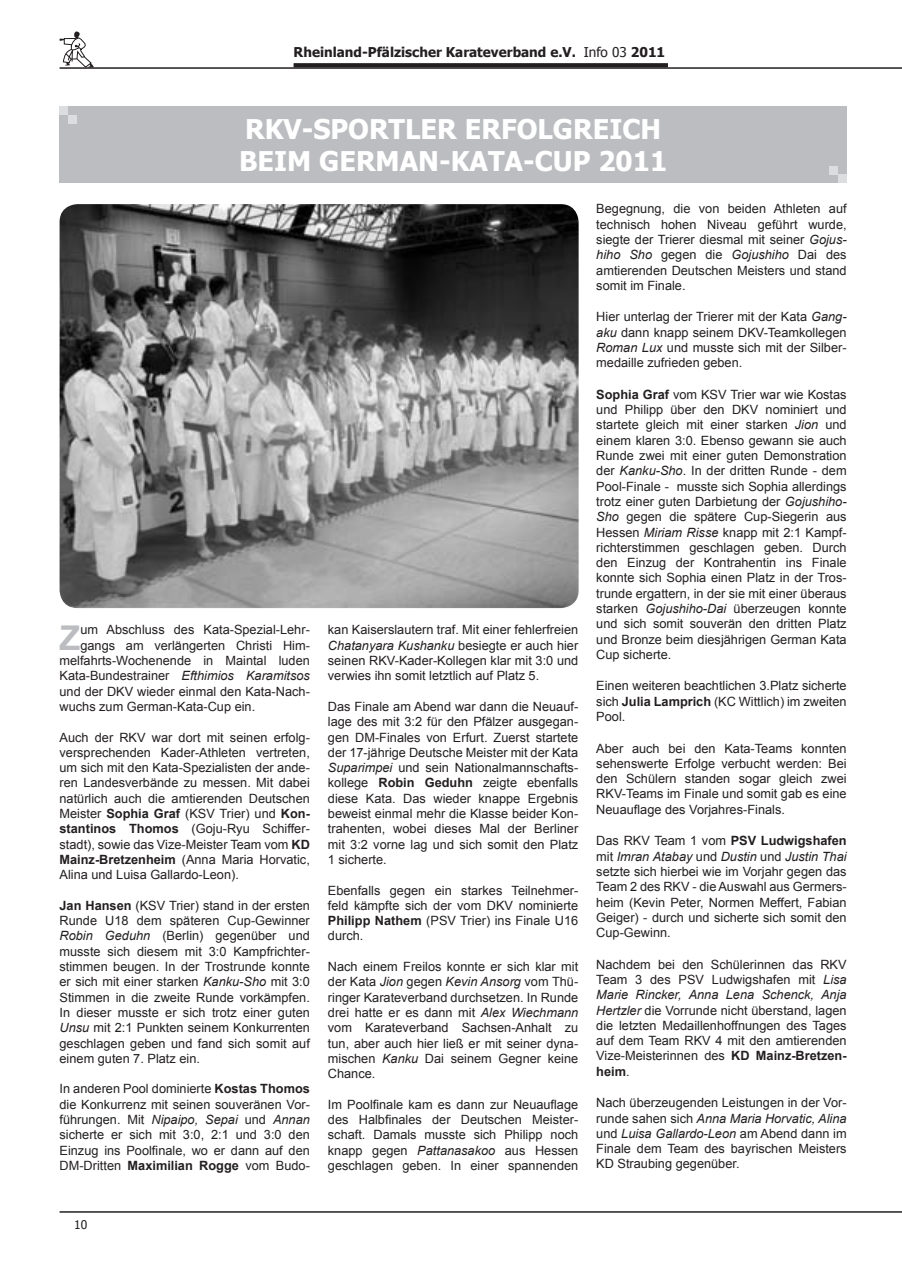
<style>
.page{position:relative;width:902px;height:1280px;background:#fff}
.page>*{position:absolute;margin:0;border:0;box-sizing:border-box;transform-origin:0 0}
.t1{font:700 34.05px "Arial";color:#bcbdc0}
.t2{font:700 27.15px/32.5px "Tahoma";color:#fff}
.t3{font:700 13.5px "Tahoma";color:#231f20}
.t4{font:12.75px/15.3px "Arial";color:#231f20;text-align:justify}
.t5{font:italic 12.75px "Arial";color:#231f20}
.t6{font:12px "Tahoma";color:#231f20}
.s1{font-weight:400}
.s2{font-style:normal}
.s3{font-weight:700}
.s4{font-style:italic}
</style>
<div class="page">
<hr style="left:60px;top:67px;width:841px;height:2px;background:#231f20">
<svg style="left:59px;top:31px;width:35px;height:36px"></svg>
<svg style="left:293px;top:63px;width:375px;height:4px"></svg>
<hr style="left:60px;top:1211px;width:841px;height:2px;background:#231f20">
<div style="left:60px;top:106px;width:786px;height:77px;background:#bcbdc0"></div>
<div style="left:60px;top:106px;width:8px;height:9px;background:#dcdddf"></div>
<div style="left:68px;top:115px;width:9px;height:8px;background:#dcdddf"></div>
<div style="left:829px;top:166px;width:9px;height:8px;background:#dcdddf"></div>
<div style="left:838px;top:174px;width:8px;height:9px;background:#dcdddf"></div>
<img style="left:60px;top:204px;width:518px;height:404px">
<p class="t3" style="left:293px;top:43px;width:373px">Rheinland-Pfälzischer Karateverband e.V. <span class="s1">Info 03</span> 2011</p>
<h2 class="t2" style="left:239px;top:111px;width:429px">RKV-SPORTLER ERFOLGREICH<br>BEIM GERMAN-KATA-CUP 2011</h2>
<h1 class="t1" style="left:60px;top:615px;width:22px">Z</h1>
<p class="t4" style="left:80px;top:622px;width:231px">um Abschluss des Kata-Spezial-Lehr-</p>
<p class="t4" style="left:80px;top:638px;width:231px">gangs am verlängerten Christi Him-</p>
<p class="t4" style="left:60px;top:653px;width:252px">melfahrts-Wochenende in Maintal luden</p>
<p class="t5" style="left:60px;top:667px;width:252px"><span class="s2">Kata-Bundestrainer</span> Efthimios Karamitsos</p>
<p class="t4" style="left:60px;top:684px;width:252px">und der DKV wieder einmal den Kata-Nach-</p>
<p class="t4" style="left:60px;top:699px;width:197px">wuchs zum German-Kata-Cup ein.</p>
<p class="t4" style="left:60px;top:729px;width:252px">Auch der RKV war dort mit seinen erfolg&shy;versprechenden Kader-Athleten vertreten, um sich mit den Kata-Spezialisten der ande&shy;ren Landesverbände zu messen. Mit dabei natürlich auch die amtierenden Deutschen Meister <span class="s3">Sophia Graf</span> (KSV Trier) und <span class="s3">Kon&shy;stantinos Thomos</span> (Goju-Ryu Schiffer&shy;stadt), sowie das Vize-Meister Team vom <span class="s3">KD Mainz-Bretzenheim</span> (Anna Maria Horvatic, Alina und Luisa Gallardo-Leon).</p>
<p class="t4" style="left:60px;top:898px;width:252px"><span class="s3">Jan Hansen</span> (KSV Trier) stand in der ersten Runde U18 dem späteren Cup-Gewinner <span class="s4">Robin Geduhn</span> (Berlin) gegenüber und musste sich diesem mit 3:0 Kampfrichter&shy;stimmen beugen. In der Trostrunde konnte er sich mit einer starken <span class="s4">Kanku-Sho</span> mit 3:0<br>Stimmen in die zweite Runde vorkämpfen.<br>In dieser musste er sich trotz einer guten <span class="s4">Unsu</span> mit 2:1 Punkten seinem Konkurrenten geschlagen geben und fand sich somit auf einem guten 7. Platz ein.</p>
<p class="t4" style="left:60px;top:1081px;width:252px">In anderen Pool dominierte <span class="s3">Kostas Thomos </span>die Konkurrenz mit seinen souveränen Vor&shy;führungen. Mit <span class="s4">Nipaipo, Sepai</span> und <span class="s4">Annan </span>sicherte er sich mit 3:0, 2:1 und 3:0 den Einzug ins Poolfinale, wo er dann auf den DM-Dritten <span class="s3">Maximilian Rogge</span> vom Budo-</p>
<p class="t4" style="left:328px;top:622px;width:252px">kan Kaiserslautern traf. Mit einer fehlerfreien <span class="s4">Chatanyara Kushanku</span> besiegte er auch hier seinen RKV-Kader-Kollegen klar mit 3:0 und verwies ihn somit letztlich auf Platz 5.</p>
<p class="t4" style="left:328px;top:699px;width:252px">Das Finale am Abend war dann die Neuauf&shy;lage des mit 3:2 für den Pfälzer ausgegan&shy;gen DM-Finales von Erfurt. Zuerst startete der 17-jährige Deutsche Meister mit der Kata <span class="s4">Suparimpei</span> und sein Nationalmannschafts&shy;kollege <span class="s3">Robin Geduhn</span> zeigte ebenfalls diese Kata. Das wieder knappe Ergebnis beweist einmal mehr die Klasse beider Kon&shy;trahenten, wobei dieses Mal der Berliner mit 3:2 vorne lag und sich somit den Platz 1 sicherte.</p>
<p class="t4" style="left:328px;top:882px;width:252px">Ebenfalls gegen ein starkes Teilnehmer&shy;feld kämpfte sich der vom DKV nominierte <span class="s3">Philipp Nathem</span> (PSV Trier) ins Finale U16 durch.</p>
<p class="t4" style="left:328px;top:959px;width:252px">Nach einem Freilos konnte er sich klar mit der Kata <span class="s4">Jion</span> gegen <span class="s4">Kevin Ansorg</span> vom Thü&shy;ringer Karateverband durchsetzen. In Runde drei hatte er es dann mit <span class="s4">Alex Wiechmann </span>vom Karateverband Sachsen-Anhalt zu tun, aber auch hier ließ er mit seiner dyna&shy;mischen <span class="s4">Kanku</span> Dai seinem Gegner keine Chance.</p>
<p class="t4" style="left:328px;top:1097px;width:252px">Im Poolfinale kam es dann zur Neuauflage des Halbfinales der Deutschen Meister&shy;schaft. Damals musste sich Philipp noch knapp gegen <span class="s4">Pattanasakoo</span> aus Hessen geschlagen geben. In einer spannenden</p>
<p class="t4" style="left:596px;top:201px;width:252px">Begegnung, die von beiden Athleten auf technisch hohen Niveau geführt wurde, siegte der Trierer diesmal mit seiner <span class="s4">Gojus&shy;hiho Sho</span> gegen die <span class="s4">Gojushiho</span> Dai des amtierenden Deutschen Meisters und stand somit im Finale.</p>
<p class="t4" style="left:596px;top:309px;width:252px">Hier unterlag der Trierer mit der Kata <span class="s4">Gang&shy;aku</span> dann knapp seinem DKV-Teamkollegen <span class="s4">Roman Lux</span> und musste sich mit der Silber&shy;medaille zufrieden geben.</p>
<p class="t4" style="left:596px;top:387px;width:252px"><span class="s3">Sophia Graf</span> vom KSV Trier war wie Kostas und Philipp über den DKV nominiert und startete gleich mit einer starken <span class="s4">Jion</span> und einem klaren 3:0. Ebenso gewann sie auch Runde zwei mit einer guten Demonstration der <span class="s4">Kanku-Sho</span>. In der dritten Runde - dem Pool-Finale - musste sich Sophia allerdings trotz einer guten Darbietung der <span class="s4">Gojushiho-Sho</span> gegen die spätere Cup-Siegerin aus Hessen <span class="s4">Miriam Risse</span> knapp mit 2:1 Kampf&shy;richterstimmen geschlagen geben. Durch den Einzug der Kontrahentin ins Finale konnte sich Sophia einen Platz in der Tros&shy;trunde ergattern, in der sie mit einer überaus starken <span class="s4">Gojushiho-Dai</span> überzeugen konnte und sich somit souverän den dritten Platz und Bronze beim diesjährigen German Kata Cup sicherte.</p>
<p class="t4" style="left:596px;top:678px;width:252px">Einen weiteren beachtlichen 3.Platz sicherte sich <span class="s3">Julia Lamprich</span> (KC Wittlich) im zweiten Pool.</p>
<p class="t4" style="left:596px;top:741px;width:252px">Aber auch bei den Kata-Teams konnten sehenswerte Erfolge verbucht werden: Bei den Schülern standen sogar gleich zwei RKV-Teams im Finale und somit gab es eine Neuauflage des Vorjahres-Finals.</p>
<p class="t4" style="left:596px;top:833px;width:252px">Das RKV Team 1 vom <span class="s3">PSV Ludwigshafen </span>mit <span class="s4">Imran Atabay</span> und <span class="s4">Dustin</span> und <span class="s4">Justin Thai </span>setzte sich hierbei wie im Vorjahr gegen das Team 2 des RKV - die Auswahl aus Germers&shy;heim (Kevin Peter, Normen Meffert, Fabian Geiger) - durch und sicherte sich somit den Cup-Gewinn.</p>
<p class="t4" style="left:596px;top:957px;width:252px">Nachdem bei den Schülerinnen das RKV Team 3 des PSV Ludwigshafen mit <span class="s4">Lisa Marie Rincker, Anna Lena Schenck, Anja Hertzler</span> die Vorrunde nicht überstand, lagen die letzten Medaillenhoffnungen des Tages auf dem Team RKV 4 mit den amtierenden Vize-Meisterinnen des <span class="s3">KD Mainz-Bretzen&shy;heim</span>.</p>
<p class="t4" style="left:596px;top:1095px;width:252px">Nach überzeugenden Leistungen in der Vor&shy;runde sahen sich <span class="s4">Anna Maria Horvatic, Alina </span>und <span class="s4">Luisa Gallardo-Leon</span> am Abend dann im Finale dem Team des bayrischen Meisters KD Straubing gegenüber.</p>
<p class="t6" style="left:74px;top:1217px;width:15px">10</p>
</div>
